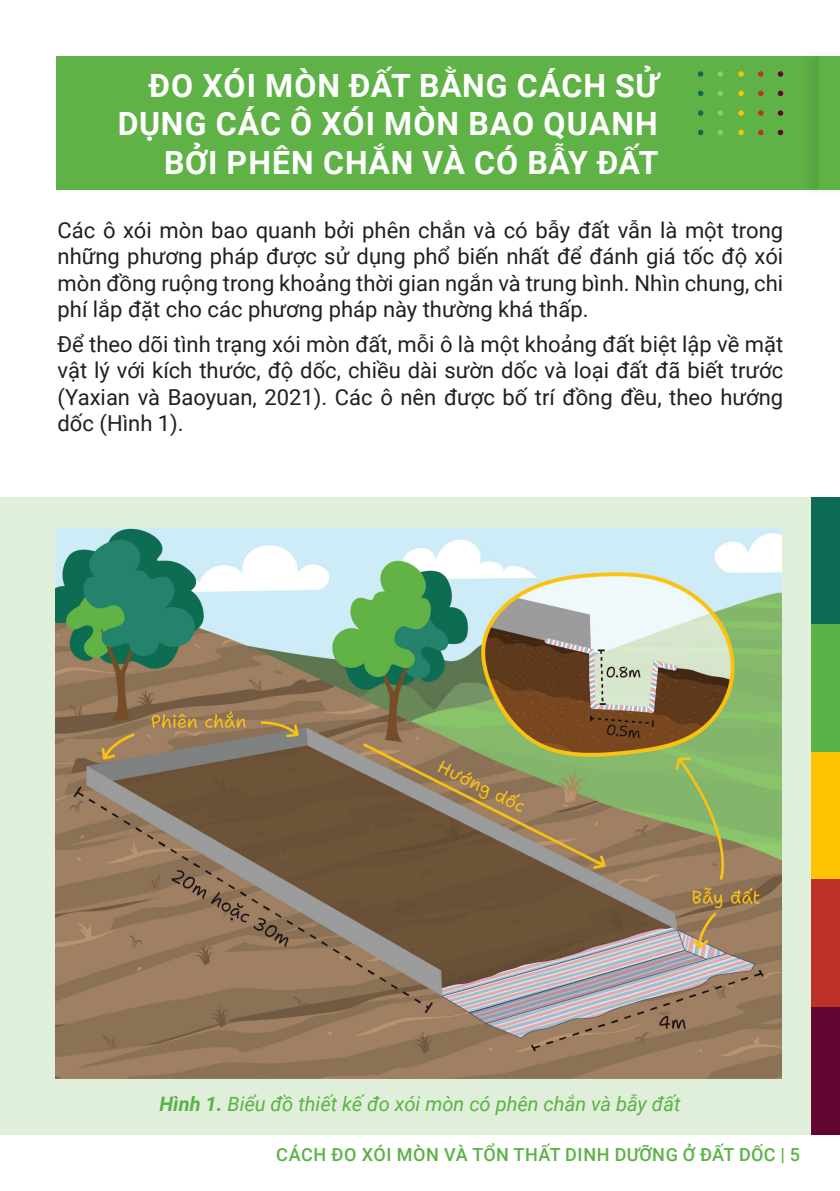
<style>
.page{position:relative;width:840px;height:1191px;background:#fff}
.page>*{position:absolute;margin:0;border:0;box-sizing:border-box;transform-origin:0 0}
.CHAPTER{font:700 32px/38.4px "Roboto";letter-spacing:.025em;color:#fff;text-align:right}
.t1{font:22px/26.4px "Roboto";color:#231f20;text-align:justify}
.t2{font:italic 20px "Roboto";color:#5bb246}
.t3{font:500 18px "Roboto";letter-spacing:.025em;color:#5bb246}
.s1{font-weight:700}
</style>
<div class="page">
<div style="left:0;top:497px;width:839px;height:637px;background:#dfefda"></div>
<div style="left:57px;top:57px;width:762px;height:133px;background:#5eb246"></div>
<div style="left:800px;top:48px;width:39px;height:150px;background:#231f20;opacity:.1"></div>
<div style="left:819px;top:57px;width:20px;height:133px;background:#5eb246"></div>
<svg style="left:738px;top:91px;width:5px;height:5px"></svg>
<svg style="left:758px;top:91px;width:5px;height:5px"></svg>
<svg style="left:777px;top:91px;width:5px;height:5px"></svg>
<svg style="left:738px;top:71px;width:5px;height:6px"></svg>
<svg style="left:758px;top:71px;width:5px;height:6px"></svg>
<svg style="left:777px;top:71px;width:5px;height:6px"></svg>
<svg style="left:738px;top:130px;width:5px;height:5px"></svg>
<svg style="left:758px;top:130px;width:5px;height:5px"></svg>
<svg style="left:777px;top:130px;width:5px;height:5px"></svg>
<svg style="left:738px;top:110px;width:5px;height:6px"></svg>
<svg style="left:758px;top:110px;width:5px;height:6px"></svg>
<svg style="left:777px;top:110px;width:5px;height:6px"></svg>
<svg style="left:698px;top:91px;width:5px;height:5px"></svg>
<svg style="left:717px;top:91px;width:5px;height:5px"></svg>
<svg style="left:698px;top:71px;width:5px;height:6px"></svg>
<svg style="left:717px;top:71px;width:5px;height:6px"></svg>
<svg style="left:698px;top:130px;width:5px;height:5px"></svg>
<svg style="left:717px;top:130px;width:5px;height:5px"></svg>
<svg style="left:698px;top:110px;width:5px;height:6px"></svg>
<svg style="left:717px;top:110px;width:5px;height:6px"></svg>
<div style="left:811px;top:497px;width:28px;height:127px;background:#0c6b52"></div>
<div style="left:811px;top:624px;width:28px;height:128px;background:#5bb246"></div>
<div style="left:811px;top:751px;width:28px;height:128px;background:#fdc300"></div>
<div style="left:811px;top:879px;width:28px;height:127px;background:#bd3126"></div>
<div style="left:811px;top:1006px;width:28px;height:128px;background:#630732"></div>
<img style="left:56px;top:528px;width:725px;height:550px">
<p class="CHAPTER" style="left:118px;top:65px;width:542px">ĐO XÓI MÒN ĐẤT BẰNG CÁCH SỬ<br>DỤNG CÁC Ô XÓI MÒN BAO QUANH<br>BỞI PHÊN CHẮN VÀ CÓ BẪY ĐẤT</p>
<p class="t1" style="left:57px;top:216px;width:726px">Các ô xói mòn bao quanh bởi phên chắn và có bẫy đất vẫn là một trong những phương pháp được sử dụng phổ biến nhất để đánh giá tốc độ xói mòn đồng ruộng trong khoảng thời gian ngắn và trung bình. Nhìn chung, chi phí lắp đặt cho các phương pháp này thường khá thấp.</p>
<p class="t1" style="left:57px;top:330px;width:726px">Để theo dõi tình trạng xói mòn đất, mỗi ô là một khoảng đất biệt lập về mặt vật lý với kích thước, độ dốc, chiều dài sườn dốc và loại đất đã biết trước (Yaxian và Baoyuan, 2021). Các ô nên được bố trí đồng đều, theo hướng dốc (Hình 1).</p>
<p class="t2" style="left:159px;top:1090px;width:522px"><span class="s1">Hình 1.</span> Biểu đồ thiết kế đo xói mòn có phên chắn và bẫy đất</p>
<p class="t3" style="left:276px;top:1142px;width:525px">CÁCH ĐO XÓI MÒN VÀ TỔN THẤT DINH DƯỠNG Ở ĐẤT DỐC | 5</p>
</div>
